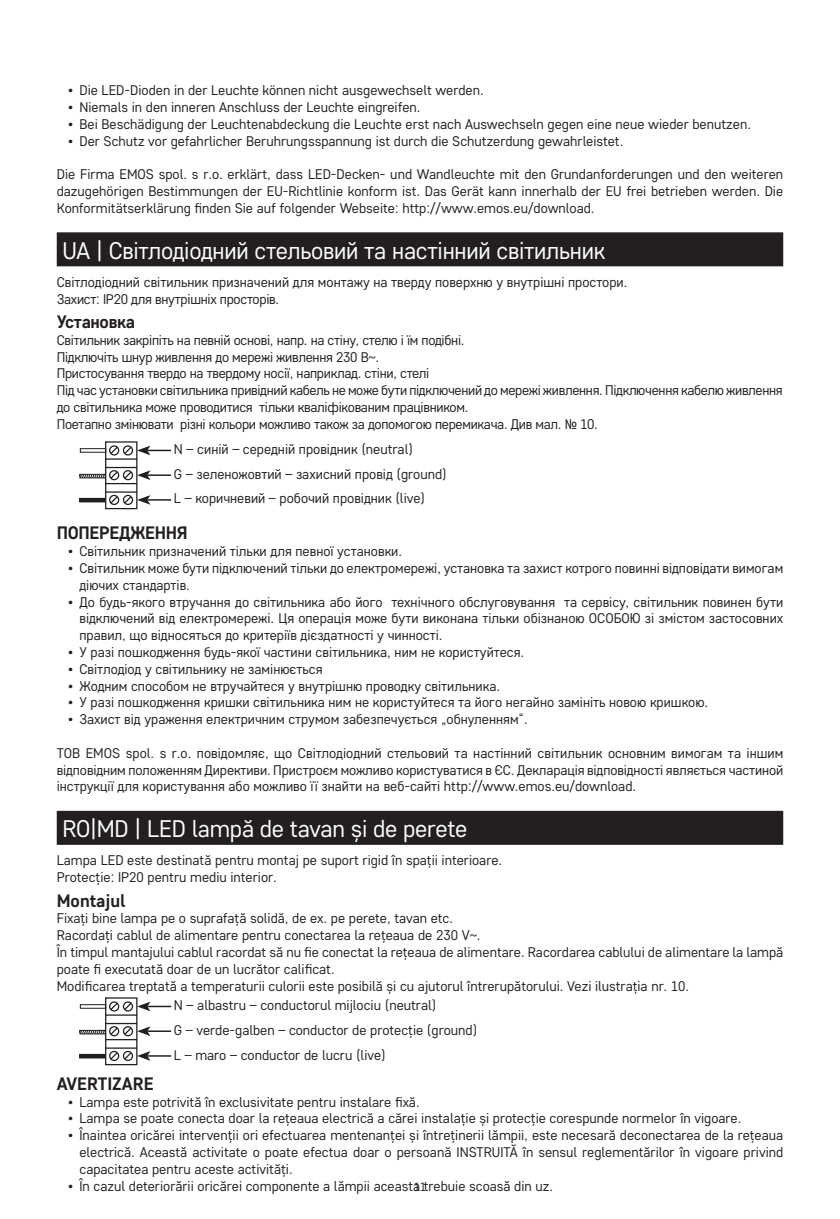
<style>
.page{position:relative;width:840px;height:1219px;background:#fff}
.page>*{position:absolute;margin:0;border:0;box-sizing:border-box;transform-origin:0 0}
.t1{font:24px "Core Sans D35";letter-spacing:-.01em;color:#fff}
.t2{font:700 18px "Core Sans D55";letter-spacing:-.02em;color:#231f20}
.t3{font:700 18px "Core Sans D55";color:#231f20}
.t4{font:14px/16.8px "Core Sans D35";color:#231f20}
.t5{font:14px/16.8px "Core Sans D35";letter-spacing:-.02em;color:#231f20}
.t6{font:12px "Core Sans D35";color:#231f20}
</style>
<div class="page">
<div style="left:57px;top:232px;width:725px;height:34px;background:#231f20"></div>
<div style="left:57px;top:811px;width:725px;height:34px;background:#231f20"></div>
<div style="left:105px;top:441px;width:32px;height:68px;border:1px solid #231f20"></div>
<hr style="left:105px;top:458px;width:32px;height:2px;background:#231f20">
<hr style="left:105px;top:483px;width:32px;height:1px;background:#231f20">
<hr style="left:105px;top:467px;width:32px;height:1px;background:#231f20">
<hr style="left:105px;top:491px;width:32px;height:2px;background:#231f20">
<div style="left:109px;top:445px;width:10px;height:11px;border:1px solid #231f20;border-radius:50%"></div>
<div style="left:123px;top:445px;width:10px;height:11px;border:1px solid #231f20;border-radius:50%"></div>
<svg style="left:109px;top:445px;width:62px;height:10px"></svg>
<hr style="left:147px;top:474px;width:24px;height:2px;background:#231f20">
<hr style="left:147px;top:499px;width:24px;height:2px;background:#231f20">
<svg style="left:109px;top:495px;width:41px;height:10px"></svg>
<div style="left:80px;top:448px;width:26px;height:5px;border:1px solid #231f20"></div>
<div style="left:79px;top:498px;width:26px;height:4px;border:1px solid #231f20"></div>
<svg style="left:80px;top:470px;width:70px;height:10px"></svg>
<div style="left:79px;top:474px;width:27px;height:4px;border:1px solid #231f20"></div>
<div style="left:105px;top:997px;width:32px;height:68px;border:1px solid #231f20"></div>
<hr style="left:105px;top:1014px;width:32px;height:2px;background:#231f20">
<hr style="left:105px;top:1039px;width:32px;height:1px;background:#231f20">
<hr style="left:105px;top:1023px;width:32px;height:1px;background:#231f20">
<hr style="left:105px;top:1047px;width:32px;height:2px;background:#231f20">
<div style="left:109px;top:1001px;width:10px;height:11px;border:1px solid #231f20;border-radius:50%"></div>
<div style="left:123px;top:1001px;width:10px;height:11px;border:1px solid #231f20;border-radius:50%"></div>
<svg style="left:109px;top:1001px;width:62px;height:10px"></svg>
<hr style="left:147px;top:1030px;width:24px;height:2px;background:#231f20">
<hr style="left:147px;top:1055px;width:24px;height:2px;background:#231f20">
<svg style="left:109px;top:1051px;width:41px;height:10px"></svg>
<div style="left:80px;top:1004px;width:26px;height:5px;border:1px solid #231f20"></div>
<div style="left:79px;top:1054px;width:26px;height:4px;border:1px solid #231f20"></div>
<svg style="left:80px;top:1026px;width:70px;height:10px"></svg>
<div style="left:79px;top:1030px;width:27px;height:4px;border:1px solid #231f20"></div>
<p class="t4" style="left:68px;top:82px;width:417px">• Die LED-Dioden in der Leuchte können nicht ausgewechselt werden.</p>
<p class="t4" style="left:68px;top:98px;width:354px">• Niemals in den inneren Anschluss der Leuchte eingreifen.</p>
<p class="t4" style="left:68px;top:115px;width:684px">• Bei Beschädigung der Leuchtenabdeckung die Leuchte erst nach Auswechseln gegen eine neue wieder benutzen.</p>
<p class="t4" style="left:68px;top:132px;width:556px">• Der Schutz vor gefahrlicher Beruhrungsspannung ist durch die Schutzerdung gewahrleistet.</p>
<p class="t4" style="left:57px;top:166px;width:727px;text-align:justify">Die Firma EMOS spol. s r.o. erklärt, dass LED-Decken- und Wandleuchte mit den Grundanforderungen und den weiteren dazugehörigen Bestimmungen der EU-Richtlinie konform ist. Das Gerät kann innerhalb der EU frei betrieben werden. Die Konformitätserklärung finden Sie auf folgender Webseite: http://www.emos.eu/download.</p>
<h1 class="t1" style="left:62px;top:235px;width:544px">UA | Світлодіодний стельовий та настінний світильник</h1>
<p class="t4" style="left:57px;top:273px;width:572px">Світлодіодний світильник призначений для монтажу на тверду поверхню у внутрішні простори.<br>Захист: IP20 для внутрішніх просторів.</p>
<p class="t2" style="left:57px;top:310px;width:80px">Установка</p>
<p class="t5" style="left:57px;top:331px;width:727px">Світильник закріпіть на певній основі, напр. на стіну, стелю і їм подібні.<br>Підключіть шнур живлення до мережі живлення 230 В~.<br>Пристосування твердо на твердому носії, наприклад. стіни, стелі<br>Під час установки світильника привідний кабель не може бути підключений до мережі живлення. Підключення кабелю живлення до світильника може проводитися тільки кваліфікованим працівником.<br>Поетапно змінювати різні кольори можливо також за допомогою перемикача. Див мал. № 10.</p>
<p class="t4" style="left:174px;top:436px;width:274px;line-height:24.8px">N – синій – середній провідник (neutral)<br>G – зеленожовтий – захисний провід (ground)<br>L – коричневий – робочий провідник (live)</p>
<p class="t2" style="left:57px;top:521px;width:132px">ПОПЕРЕДЖЕННЯ</p>
<p class="t4" style="left:68px;top:542px;width:335px">• Світильник призначений тільки для певної установки.</p>
<p class="t4" style="left:79px;top:559px;width:705px;text-indent:-11px">• Світильник може бути підключений тільки до електромережі, установка та захист котрого повинні відповідати вимогам діючих стандартів.</p>
<p class="t4" style="left:79px;top:593px;width:705px;text-align:justify;text-indent:-11px">• До будь-якого втручання до світильника або його технічного обслуговування та сервісу, світильник повинен бути відключений від електромережі. Ця операція може бути виконана тільки обізнаною ОСОБОЮ зі змістом застосовних правил, що відносяться до критеріїв дієздатності у чинності.</p>
<p class="t4" style="left:68px;top:643px;width:457px">• У разі пошкодження будь-якої частини світильника, ним не користуйтеся.</p>
<p class="t4" style="left:68px;top:660px;width:256px">• Світлодіод у світильнику не замінюється</p>
<p class="t4" style="left:68px;top:677px;width:433px">• Жодним способом не втручайтеся у внутрішню проводку світильника.</p>
<p class="t4" style="left:68px;top:694px;width:641px">• У разі пошкодження кришки світильника ним не користуйтеся та його негайно замініть новою кришкою.</p>
<p class="t4" style="left:68px;top:710px;width:461px">• Захист від ураження електричним струмом забезпечується „обнуленням“.</p>
<p class="t4" style="left:57px;top:744px;width:727px;text-align:justify">ТОВ EMOS spol. s r.o. повідомляє, що Світлодіодний стельовий та настінний світильник основним вимогам та іншим відповідним положенням Директиви. Пристроєм можливо користуватися в ЄС. Декларація відповідності являється частиной інструкції для користування або можливо її знайти на веб-сайті http://www.emos.eu/download.</p>
<h1 class="t1" style="left:62px;top:813px;width:406px">RO|MD | LED lampă de tavan și de perete</h1>
<p class="t4" style="left:57px;top:852px;width:446px">Lampa LED este destinată pentru montaj pe suport rigid în spații interioare.<br>Protecție: IP20 pentru mediu interior.</p>
<p class="t3" style="left:57px;top:888px;width:70px">Montajul</p>
<p class="t4" style="left:57px;top:910px;width:727px">Fixați bine lampa pe o suprafață solidă, de ex. pe perete, tavan etc.<br>Racordați cablul de alimentare pentru conectarea la rețeaua de 230 V~.<br>În timpul mantajului cablul racordat să nu fie conectat la rețeaua de alimentare. Racordarea cablului de alimentare la lampă poate fi executată doar de un lucrător calificat.<br>Modificarea treptată a temperaturii culorii este posibilă și cu ajutorul întrerupătorului. Vezi ilustrația nr. 10.</p>
<p class="t4" style="left:174px;top:992px;width:304px;line-height:24.8px">N – albastru – conductorul mijlociu (neutral)<br>G – verde-galben – conductor de protecție (ground)<br>L – maro – conductor de lucru (live)</p>
<p class="t3" style="left:57px;top:1072px;width:98px">AVERTIZARE</p>
<p class="t4" style="left:68px;top:1093px;width:353px">• Lampa este potrivită în exclusivitate pentru instalare fixă.</p>
<p class="t4" style="left:68px;top:1109px;width:674px">• Lampa se poate conecta doar la rețeaua electrică a cărei instalație și protecție corespunde normelor în vigoare.</p>
<p class="t4" style="left:79px;top:1126px;width:705px;text-align:justify;text-indent:-11px">• Înaintea oricărei intervenții ori efectuarea mentenanței și întreținerii lămpii, este necesară deconectarea de la rețeaua electrică. Această activitate o poate efectua doar o persoană INSTRUITĂ în sensul reglementărilor în vigoare privind capacitatea pentru aceste activități.</p>
<p class="t4" style="left:68px;top:1177px;width:486px">• În cazul deteriorării oricărei componente a lămpii aceasta trebuie scoasă din uz.</p>
<p class="t6" style="left:413px;top:1179px;width:14px">11</p>
</div>
